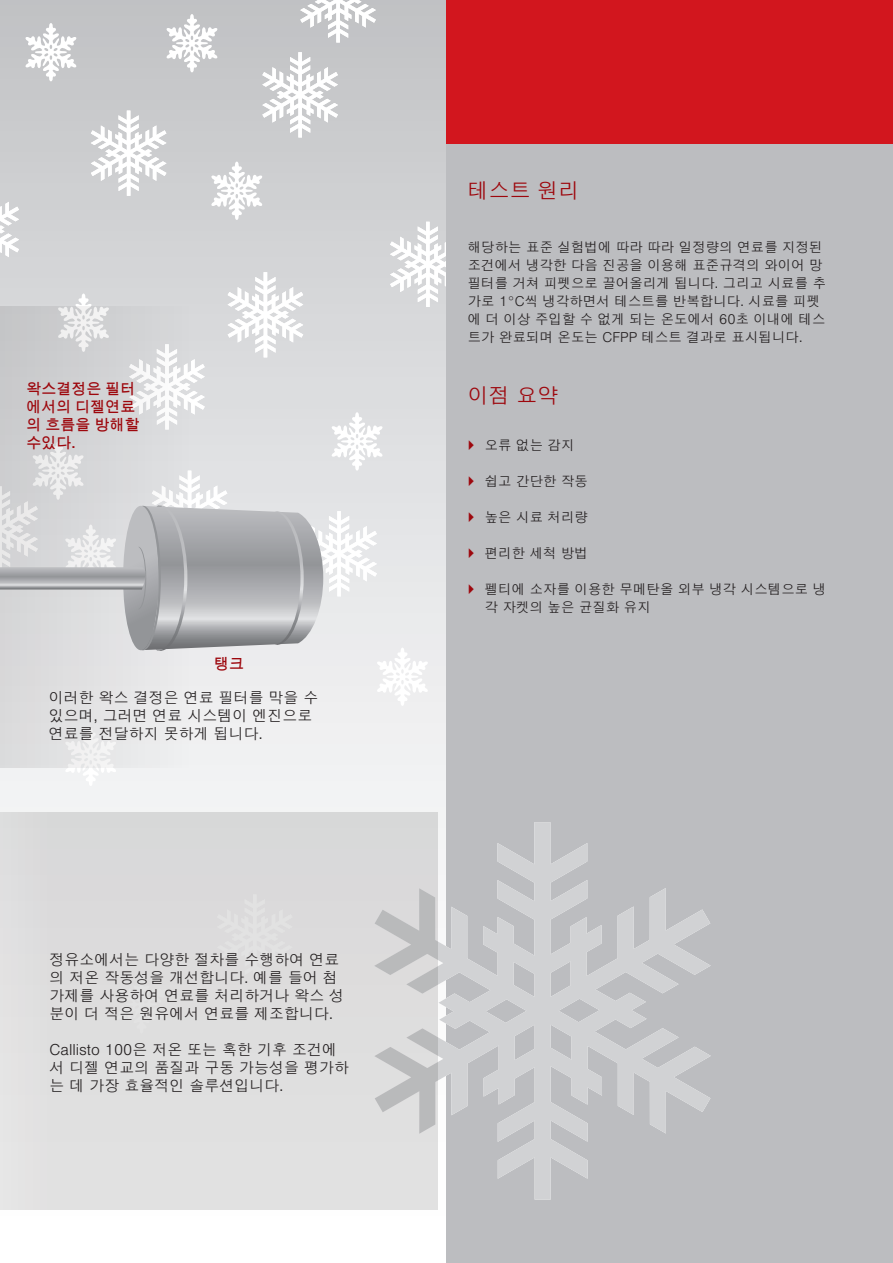
<style>
.page{position:relative;width:893px;height:1263px;background:#fff}
.page>*{position:absolute;margin:0;border:0;box-sizing:border-box;transform-origin:0 0}
.t1{font:300 21px "Nimbus Sans Global";color:#9d070d}
.t2{font:300 15px/18px "Nimbus Sans Global";color:#231f20}
.t3{font:500 15px/18px "Nimbus Sans Global";color:#9d070d}
.t4{font:300 13.5px/18px "Nimbus Sans Global";color:#231f20}
</style>
<div class="page">
<div style="left:0;top:0;width:446px;height:1263px;background:linear-gradient(to right,#fafbfb,#f4f5f5)"></div>
<svg style="left:65px;top:768px;width:48px;height:18px"></svg>
<div style="left:446px;top:0;width:447px;height:145px;background:#d2161e"></div>
<div style="left:0;top:306px;width:216px;height:462px;background:linear-gradient(to right,#dbdbdc,#f2f2f3)"></div>
<div style="left:446px;top:145px;width:447px;height:1118px;background:#bcbdc0"></div>
<svg style="left:438px;top:822px;width:273px;height:377px"></svg>
<div style="left:0;top:812px;width:438px;height:397px;background:#dedede"></div>
<svg style="left:0;top:0;width:474px;height:706px;background:#d3d1d3"></svg>
<p class="t3" style="left:26px;top:380px;width:115px">왁스결정은 필터 에서의 디젤연료 의 흐름을 방해할 수있다.</p>
<p class="t3" style="left:214px;top:655px;width:31px">탱크</p>
<p class="t2" style="left:49px;top:688px;width:271px">이러한 왁스 결정은 연료 필터를 막을 수 있으며, 그러면 연료 시스템이 엔진으로 연료를 전달하지 못하게 됩니다.</p>
<p class="t2" style="left:50px;top:950px;width:296px">정유소에서는 다양한 절차를 수행하여 연료 의 저온 작동성을 개선합니다. 예를 들어 첨 가제를 사용하여 연료를 처리하거나 왁스 성 분이 더 적은 원유에서 연료를 제조합니다.</p>
<p class="t2" style="left:50px;top:1040px;width:301px">Callisto 100은 저온 또는 혹한 기후 조건에 서 디젤 연교의 품질과 구동 가능성을 평가하 는 데 가장 효율적인 솔루션입니다.</p>
<h1 class="t1" style="left:468px;top:179px;width:113px">테스트 원리</h1>
<p class="t4" style="left:468px;top:238px;width:360px">해당하는 표준 실험법에 따라 따라 일정량의 연료를 지정된 조건에서 냉각한 다음 진공을 이용해 표준규격의 와이어 망 필터를 거쳐 피펫으로 끌어올리게 됩니다. 그리고 시료를 추 가로 1°C씩 냉각하면서 테스트를 반복합니다. 시료를 피펫 에 더 이상 주입할 수 없게 되는 온도에서 60초 이내에 테스 트가 완료되며 온도는 CFPP 테스트 결과로 표시됩니다.</p>
<h1 class="t1" style="left:468px;top:384px;width:92px">이점 요약</h1>
<p class="t4" style="left:485px;top:436px;width:91px">오류 없는 감지</p>
<p class="t4" style="left:485px;top:472px;width:105px">쉽고 간단한 작동</p>
<p class="t4" style="left:485px;top:508px;width:105px">높은 시료 처리량</p>
<p class="t4" style="left:485px;top:544px;width:105px">편리한 세척 방법</p>
<p class="t4" style="left:485px;top:580px;width:343px">펠티에 소자를 이용한 무메탄올 외부 냉각 시스템으로 냉 각 자켓의 높은 균질화 유지</p>
</div>
